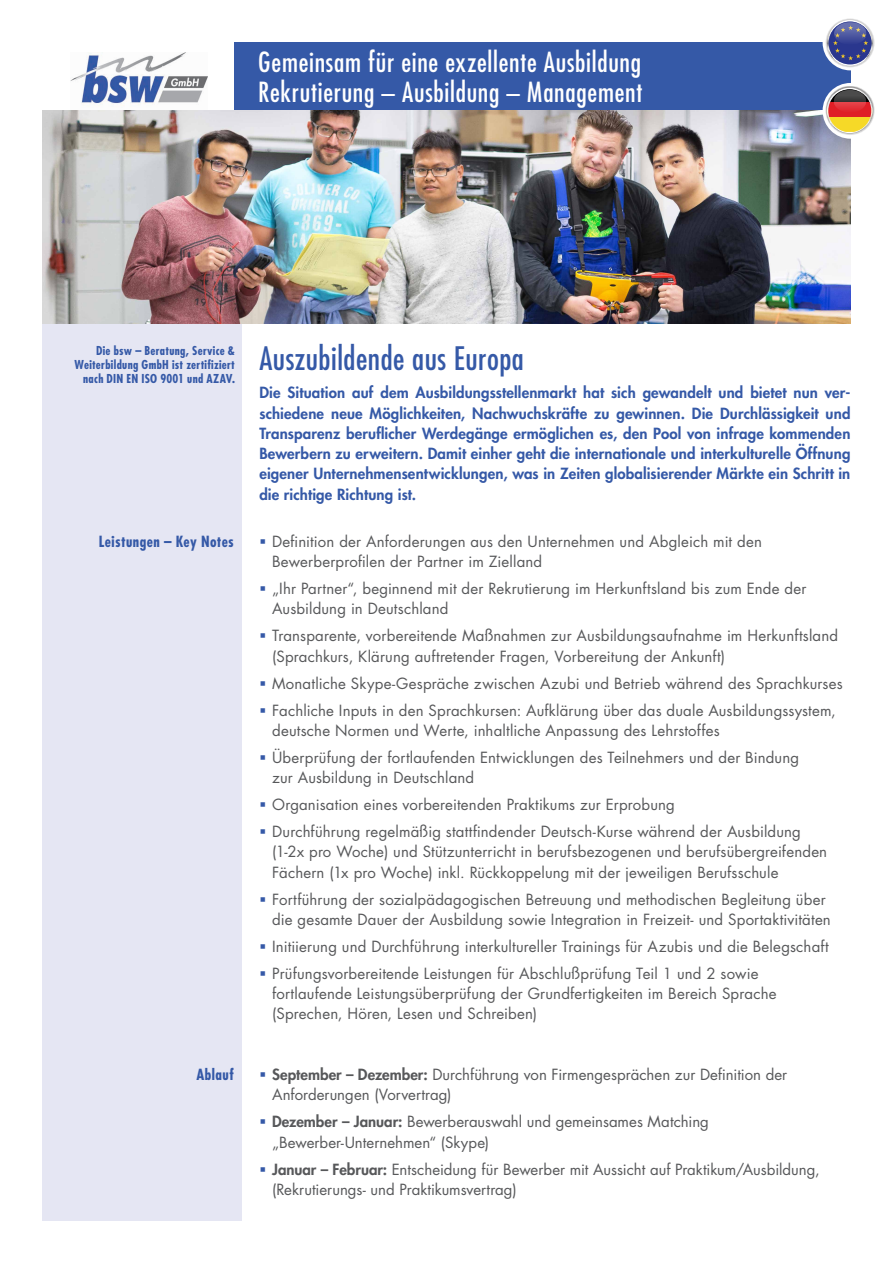
<style>
.page{position:relative;width:893px;height:1263px;background:#fff}
.page>*{position:absolute;margin:0;border:0;box-sizing:border-box;transform-origin:0 0}
.t1{font:condensed 31.5px "Futura LT";letter-spacing:.015em;color:#3559a7}
.t2{font:condensed 27px "Futura LT";letter-spacing:.025em;color:#fff}
.t3{font:15px/20.2px "Futura LT";letter-spacing:.01em;color:#57585a}
.t4{font:800 15px/20.2px "Futura LT";letter-spacing:.01em;color:#3559a7;text-align:justify}
.t5{font:700 condensed 15px "Futura LT";letter-spacing:.025em;color:#3559a7}
.t6{font:700 condensed 12px/14.4px "Futura LT";letter-spacing:.025em;color:#3559a7;text-align:right}
.s1{color:#3559a7}
.s2{font-weight:800}
</style>
<div class="page">
<div style="left:234px;top:43px;width:616px;height:80px;background:#3559a7"></div>
<img style="left:43px;top:110px;width:807px;height:214px">
<div style="left:43px;top:324px;width:199px;height:896px;background:#e5e6f3"></div>
<div style="left:823px;top:15px;width:55px;height:55px;background:#fff;border-radius:50%"></div>
<svg style="left:823px;top:83px;width:55px;height:56px"></svg>
<svg style="left:827px;top:88px;width:46px;height:45px;background:#c58763"></svg>
<svg style="left:826px;top:19px;width:48px;height:48px"></svg>
<img style="left:70px;top:53px;width:138px;height:54px">
<p class="t2" style="left:258px;top:46px;width:384px">Gemeinsam für eine exzellente Ausbildung</p>
<p class="t2" style="left:258px;top:76px;width:386px">Rekrutierung – Ausbildung – Management</p>
<p class="t6" style="left:75px;top:343px;width:162px">Die bsw – Beratung, Service &amp;<br>Weiterbildung GmbH ist zertifiziert</p>
<p class="t6" style="left:83px;top:372px;width:153px">nach DIN EN ISO 9001 und AZAV.</p>
<p class="t5" style="left:99px;top:532px;width:136px">Leistungen – Key Notes</p>
<p class="t5" style="left:197px;top:1065px;width:39px">Ablauf</p>
<p class="t1" style="left:259px;top:339px;width:266px">Auszubildende aus Europa</p>
<p class="t4" style="left:259px;top:382px;width:593px">Die Situation auf dem Ausbildungsstellenmarkt hat sich gewandelt und bietet nun ver&shy;schiedene neue Möglichkeiten, Nachwuchskräfte zu gewinnen. Die Durchlässigkeit und Transparenz beruflicher Werdegänge ermöglichen es, den Pool von infrage kommenden Bewerbern zu erweitern. Damit einher geht die internationale und interkulturelle Öffnung eigener Unternehmensentwicklungen, was in Zeiten globalisierender Märkte ein Schritt in die richtige Richtung ist.</p>
<p class="t3" style="left:272px;top:531px;width:491px;text-indent:-13px"><span class="s1">▪</span> Definition der Anforderungen aus den Unternehmen und Abgleich mit den<br>Bewerberprofilen der Partner im Zielland</p>
<p class="t3" style="left:272px;top:579px;width:536px;text-indent:-13px"><span class="s1">▪</span> „Ihr Partner“, beginnend mit der Rekrutierung im Herkunftsland bis zum Ende der<br>Ausbildung in Deutschland</p>
<p class="t3" style="left:272px;top:626px;width:567px;text-indent:-13px"><span class="s1">▪</span> Transparente, vorbereitende Maßnahmen zur Ausbildungsaufnahme im Herkunftsland (Sprachkurs, Klärung auftretender Fragen, Vorbereitung der Ankunft)</p>
<p class="t3" style="left:259px;top:673px;width:585px"><span class="s1">▪</span> Monatliche Skype-Gespräche zwischen Azubi und Betrieb während des Sprachkurses</p>
<p class="t3" style="left:272px;top:700px;width:565px;text-indent:-13px"><span class="s1">▪</span> Fachliche Inputs in den Sprachkursen: Aufklärung über das duale Ausbildungssystem, deutsche Normen und Werte, inhaltliche Anpassung des Lehrstoffes</p>
<p class="t3" style="left:272px;top:747px;width:529px;text-indent:-13px"><span class="s1">▪</span> Überprüfung der fortlaufenden Entwicklungen des Teilnehmers und der Bindung zur Ausbildung in Deutschland</p>
<p class="t3" style="left:259px;top:795px;width:417px"><span class="s1">▪</span> Organisation eines vorbereitenden Praktikums zur Erprobung</p>
<p class="t3" style="left:272px;top:822px;width:557px;text-indent:-13px"><span class="s1">▪</span> Durchführung regelmäßig stattfindender Deutsch-Kurse während der Ausbildung (1-2x pro Woche) und Stützunterricht in berufsbezogenen und berufsübergreifenden<br>Fächern (1x pro Woche) inkl. Rückkoppelung mit der jeweiligen Berufsschule</p>
<p class="t3" style="left:272px;top:889px;width:560px;text-indent:-13px"><span class="s1">▪</span> Fortführung der sozialpädagogischen Betreuung und methodischen Begleitung über die gesamte Dauer der Ausbildung sowie Integration in Freizeit- und Sportaktivitäten</p>
<p class="t3" style="left:259px;top:936px;width:571px"><span class="s1">▪</span> Initiierung und Durchführung interkultureller Trainings für Azubis und die Belegschaft</p>
<p class="t3" style="left:272px;top:963px;width:506px;text-indent:-13px"><span class="s1">▪</span> Prüfungsvorbereitende Leistungen für Abschlußprüfung Teil 1 und 2 sowie fortlaufende Leistungsüberprüfung der Grundfertigkeiten im Bereich Sprache (Sprechen, Hören, Lesen und Schreiben)</p>
<p class="t3" style="left:259px;top:1065px;width:529px"><span class="s1">▪</span> <span class="s2">September – Dezember:</span> Durchführung von Firmengesprächen zur Definition der</p>
<p class="t3" style="left:272px;top:1085px;width:181px">Anforderungen (Vorvertrag)</p>
<p class="t3" style="left:272px;top:1112px;width:438px;text-indent:-13px"><span class="s1">▪</span> <span class="s2">Dezember – Januar:</span> Bewerberauswahl und gemeinsames Matching „Bewerber-Unternehmen“ (Skype)</p>
<p class="t3" style="left:272px;top:1159px;width:549px;text-indent:-13px"><span class="s1">▪</span> <span class="s2">Januar – Februar:</span> Entscheidung für Bewerber mit Aussicht auf Praktikum/Ausbildung, (Rekrutierungs- und Praktikumsvertrag)</p>
</div>
